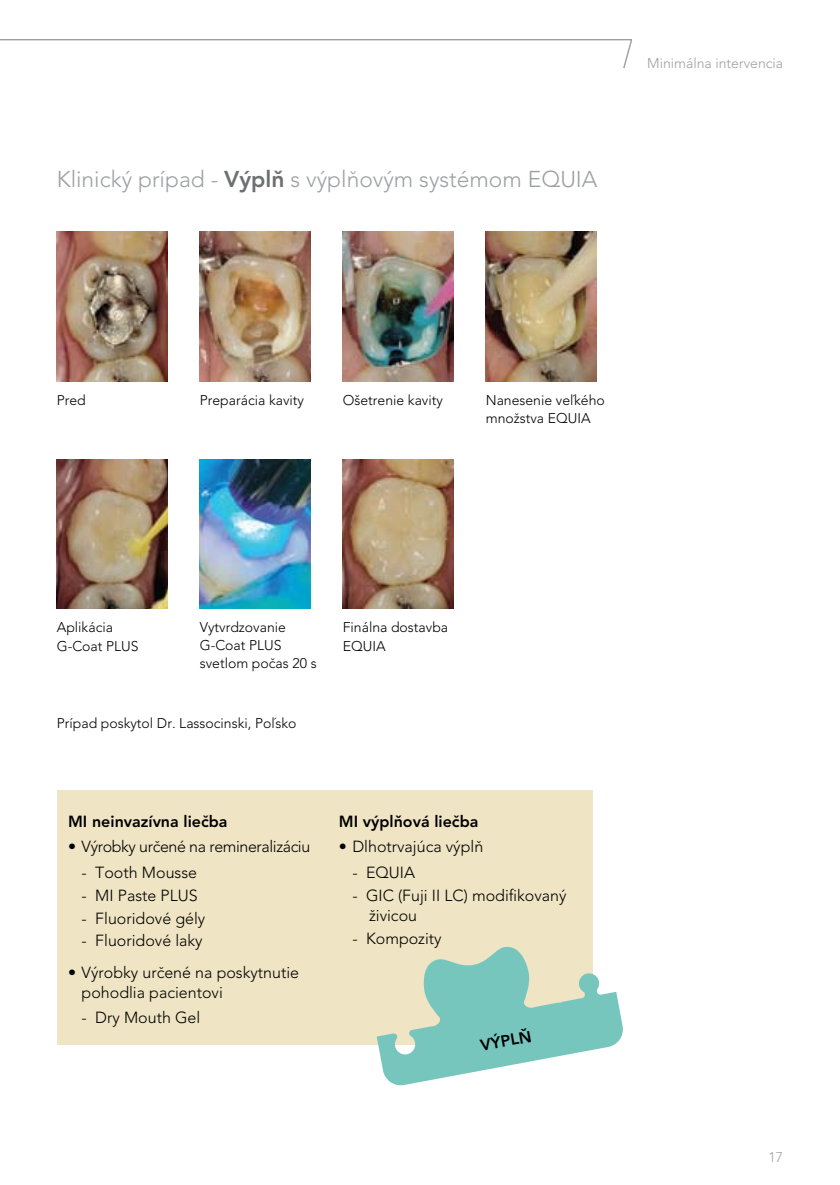
<style>
.page{position:relative;width:840px;height:1185px;background:#fff}
.page>*{position:absolute;margin:0;border:0;box-sizing:border-box;transform-origin:0 0}
.t1{font:300 22.8px "Avenir";color:#9d9fa2}
.t2{font:300 16px/20px "Avenir";color:#000}
.t3{font:800 16px "Avenir";color:#000}
.t4{font:300 16px "Avenir";letter-spacing:-.025em;color:#000}
.t5{font:300 14px/18.6px "Avenir";color:#000}
.t6{font:300 14px "Avenir";color:#9d9fa2}
.s1{font-weight:800;color:#6d6f71}
</style>
<div class="page">
<div style="left:57px;top:790px;width:535px;height:254px;background:#efe4c3"></div>
<svg style="left:376px;top:944px;width:247px;height:142px"></svg>
<img style="left:57px;top:232px;width:110px;height:149px">
<img style="left:200px;top:232px;width:110px;height:149px">
<img style="left:342px;top:232px;width:111px;height:149px">
<img style="left:485px;top:232px;width:111px;height:149px">
<img style="left:57px;top:459px;width:110px;height:150px">
<img style="left:200px;top:459px;width:110px;height:150px">
<img style="left:342px;top:459px;width:111px;height:150px">
<svg style="left:0;top:39px;width:633px;height:29px"></svg>
<h1 class="t1" style="left:57px;top:166px;width:542px">Klinický prípad - <span class="s1">Výplñ</span> s výplñovým systémom EQUIA</h1>
<p class="t6" style="left:647px;top:55px;width:137px">Minimálna intervencia</p>
<p class="t5" style="left:57px;top:391px;width:31px">Pred</p>
<p class="t5" style="left:200px;top:391px;width:106px">Preparácia kavity</p>
<p class="t5" style="left:342px;top:391px;width:102px">Ošetrenie kavity</p>
<p class="t5" style="left:485px;top:391px;width:120px">Nanesenie ve£kého mnoæstva EQUIA</p>
<p class="t5" style="left:57px;top:618px;width:66px">Aplikácia<br>G-Coat Plus</p>
<p class="t5" style="left:200px;top:618px;width:118px;line-height:18px">Vytvrdzovanie<br>G-Coat Plus<br>svetlom poËas 20 s</p>
<p class="t5" style="left:342px;top:618px;width:107px">Finálna dostavba<br>EQUIA</p>
<p class="t5" style="left:57px;top:714px;width:241px">Prípad poskytol Dr. Lassocinski, Po£sko</p>
<p class="t3" style="left:68px;top:811px;width:161px">MI neinvazívna lieËba</p>
<p class="t4" style="left:68px;top:837px;width:243px">• Výrobky urËené na remineralizáciu</p>
<p class="t2" style="left:82px;top:862px;width:117px">- Tooth Mousse</p>
<p class="t2" style="left:82px;top:885px;width:98px">- MI Paste Plus</p>
<p class="t2" style="left:82px;top:908px;width:125px">- Fluoridové gély</p>
<p class="t2" style="left:82px;top:931px;width:122px">- Fluoridové laky</p>
<p class="t2" style="left:82px;top:962px;width:219px;text-indent:-14px">• Výrobky urËené na poskytnutie pohodlia pacientovi</p>
<p class="t2" style="left:82px;top:1008px;width:120px">- Dry Mouth Gel</p>
<p class="t3" style="left:339px;top:811px;width:141px">MI výplñová lieËba</p>
<p class="t2" style="left:339px;top:837px;width:146px">• Dlhotrvajúca výplñ</p>
<p class="t2" style="left:352px;top:862px;width:34px">- Equia</p>
<p class="t2" style="left:369px;top:885px;width:199px;text-indent:-17px">- GIC (Fuji II LC) modifikovaný æivicou</p>
<p class="t2" style="left:352px;top:928px;width:91px">- Kompozity</p>
<p class="t3" style="left:478px;top:1035px;width:53px;rotate:-10deg">VÝPLÑ</p>
<p class="t6" style="left:768px;top:1149px;width:16px">17</p>
</div>
